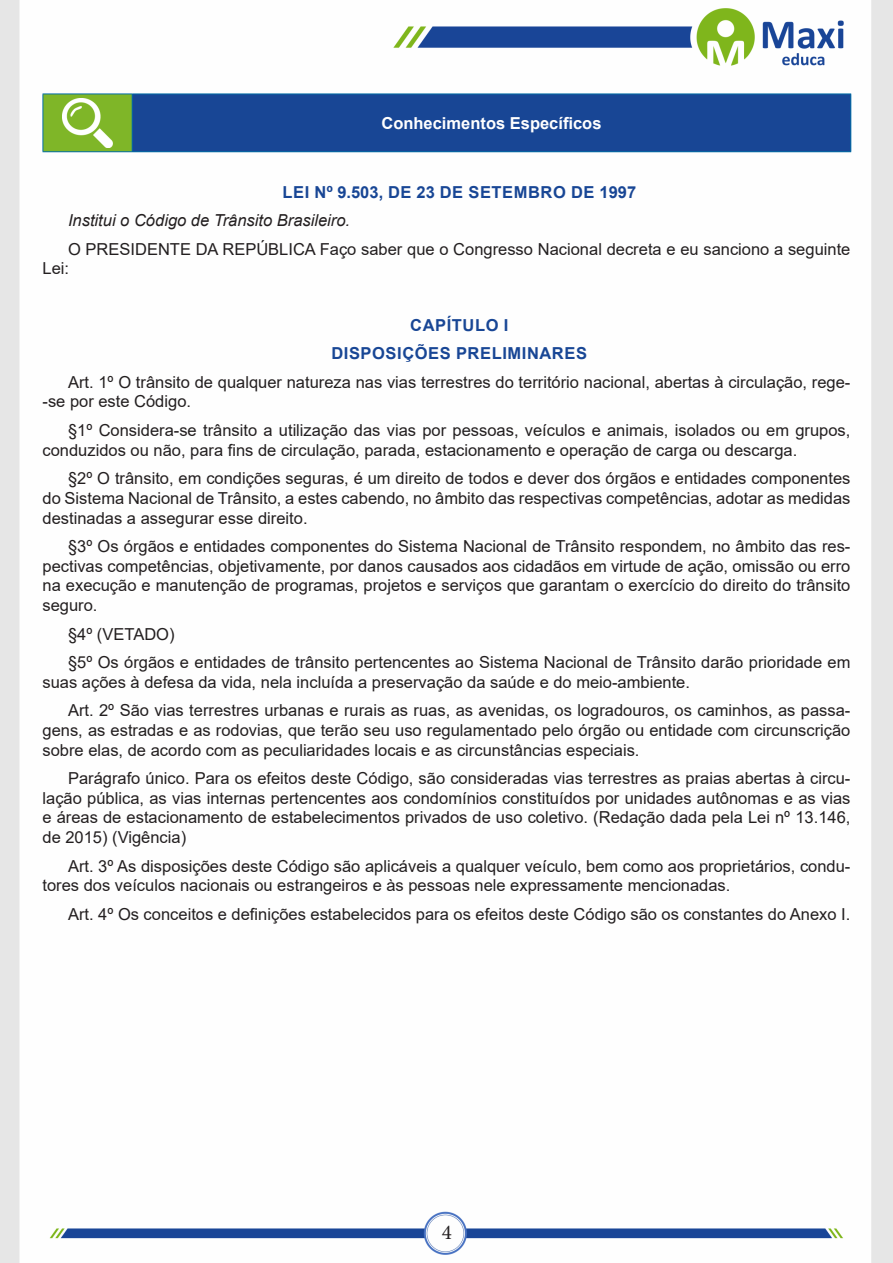
<style>
.page{position:relative;width:893px;height:1263px;background:#fff}
.page>*{position:absolute;margin:0;border:0;box-sizing:border-box;transform-origin:0 0}
.t1{font:21px "Minion Pro";color:#231f20}
.TEXTO_BASE{font:16.5px/19.8px "Arial";color:#231f20}
.TEXTO_BASE-2{font:italic 16.5px "Arial";color:#231f20}
.TITULO_DE_LEI{font:700 16.5px "Arial";letter-spacing:.035em;color:#184695}
.TITULO_EM_CAIXAS__ASSUNTO{font:700 16.5px "Arial";letter-spacing:.035em;color:#184695}
.CENTRALIZAR{font:700 16.5px "Arial";color:#fff}
</style>
<div class="page">
<img style="left:0;top:0;width:893px;height:1263px">
<div style="left:43px;top:94px;width:89px;height:58px;background:#7fb628"></div>
<div style="left:132px;top:94px;width:719px;height:58px;background:#184695"></div>
<hr style="left:43px;top:94px;width:89px;height:1px;background:#036ea6">
<hr style="left:43px;top:94px;width:1px;height:57px;background:#036ea6">
<hr style="left:43px;top:151px;width:89px;height:1px;background:#036ea6">
<hr style="left:132px;top:94px;width:719px;height:1px;background:#036ea6">
<hr style="left:132px;top:94px;width:1px;height:57px;background:#036ea6">
<hr style="left:850px;top:94px;width:1px;height:57px;background:#036ea6">
<hr style="left:132px;top:151px;width:719px;height:1px;background:#036ea6">
<img style="left:62px;top:98px;width:51px;height:49px">
<p class="CENTRALIZAR" style="left:381px;top:111px;width:222px">Conhecimentos Específicos</p>
<p class="TITULO_EM_CAIXAS__ASSUNTO" style="left:283px;top:181px;width:355px">LEI Nº 9.503, DE 23 DE SETEMBRO DE 1997</p>
<p class="TEXTO_BASE-2" style="left:68px;top:210px;width:284px">Institui o Código de Trânsito Brasileiro.</p>
<p class="TEXTO_BASE" style="left:43px;top:239px;width:809px;text-indent:26px">O PRESIDENTE DA REPÚBLICA Faço saber que o Congresso Nacional decreta e eu sanciono a seguinte<br>Lei:</p>
<p class="TITULO_DE_LEI" style="left:410px;top:314px;width:100px">CAPÍTULO I</p>
<p class="TITULO_DE_LEI" style="left:331px;top:342px;width:257px">DISPOSIÇÕES PRELIMINARES</p>
<p class="TEXTO_BASE" style="left:43px;top:372px;width:809px;text-indent:26px">Art. 1º O trânsito de qualquer natureza nas vias terrestres do território nacional, abertas à circulação, rege--se por este Código.</p>
<p class="TEXTO_BASE" style="left:43px;top:420px;width:809px;text-indent:26px">§1º Considera-se trânsito a utilização das vias por pessoas, veículos e animais, isolados ou em grupos, conduzidos ou não, para fins de circulação, parada, estacionamento e operação de carga ou descarga.</p>
<p class="TEXTO_BASE" style="left:43px;top:468px;width:809px;text-align:justify;text-indent:26px">§2º O trânsito, em condições seguras, é um direito de todos e dever dos órgãos e entidades componentes do Sistema Nacional de Trânsito, a estes cabendo, no âmbito das respectivas competências, adotar as medidas destinadas a assegurar esse direito.</p>
<p class="TEXTO_BASE" style="left:43px;top:536px;width:809px;text-align:justify;text-indent:26px">§3º Os órgãos e entidades componentes do Sistema Nacional de Trânsito respondem, no âmbito das res&shy;pectivas competências, objetivamente, por danos causados aos cidadãos em virtude de ação, omissão ou erro na execução e manutenção de programas, projetos e serviços que garantam o exercício do direito do trânsito seguro.</p>
<p class="TEXTO_BASE" style="left:68px;top:624px;width:108px">§4º (VETADO)</p>
<p class="TEXTO_BASE" style="left:43px;top:652px;width:809px;text-indent:26px">§5º Os órgãos e entidades de trânsito pertencentes ao Sistema Nacional de Trânsito darão prioridade em suas ações à defesa da vida, nela incluída a preservação da saúde e do meio-ambiente.</p>
<p class="TEXTO_BASE" style="left:43px;top:700px;width:809px;text-align:justify;text-indent:26px">Art. 2º São vias terrestres urbanas e rurais as ruas, as avenidas, os logradouros, os caminhos, as passa&shy;gens, as estradas e as rodovias, que terão seu uso regulamentado pelo órgão ou entidade com circunscrição sobre elas, de acordo com as peculiaridades locais e as circunstâncias especiais.</p>
<p class="TEXTO_BASE" style="left:43px;top:768px;width:809px;text-align:justify;text-indent:26px">Parágrafo único. Para os efeitos deste Código, são consideradas vias terrestres as praias abertas à circu&shy;lação pública, as vias internas pertencentes aos condomínios constituídos por unidades autônomas e as vias e áreas de estacionamento de estabelecimentos privados de uso coletivo. (Redação dada pela Lei nº 13.146, de 2015) (Vigência)</p>
<p class="TEXTO_BASE" style="left:43px;top:856px;width:809px;text-indent:26px">Art. 3º As disposições deste Código são aplicáveis a qualquer veículo, bem como aos proprietários, condu&shy;tores dos veículos nacionais ou estrangeiros e às pessoas nele expressamente mencionadas.</p>
<p class="TEXTO_BASE" style="left:68px;top:904px;width:784px">Art. 4º Os conceitos e definições estabelecidos para os efeitos deste Código são os constantes do Anexo I.</p>
<p class="t1" style="left:442px;top:1218px;width:12px">4</p>
</div>
